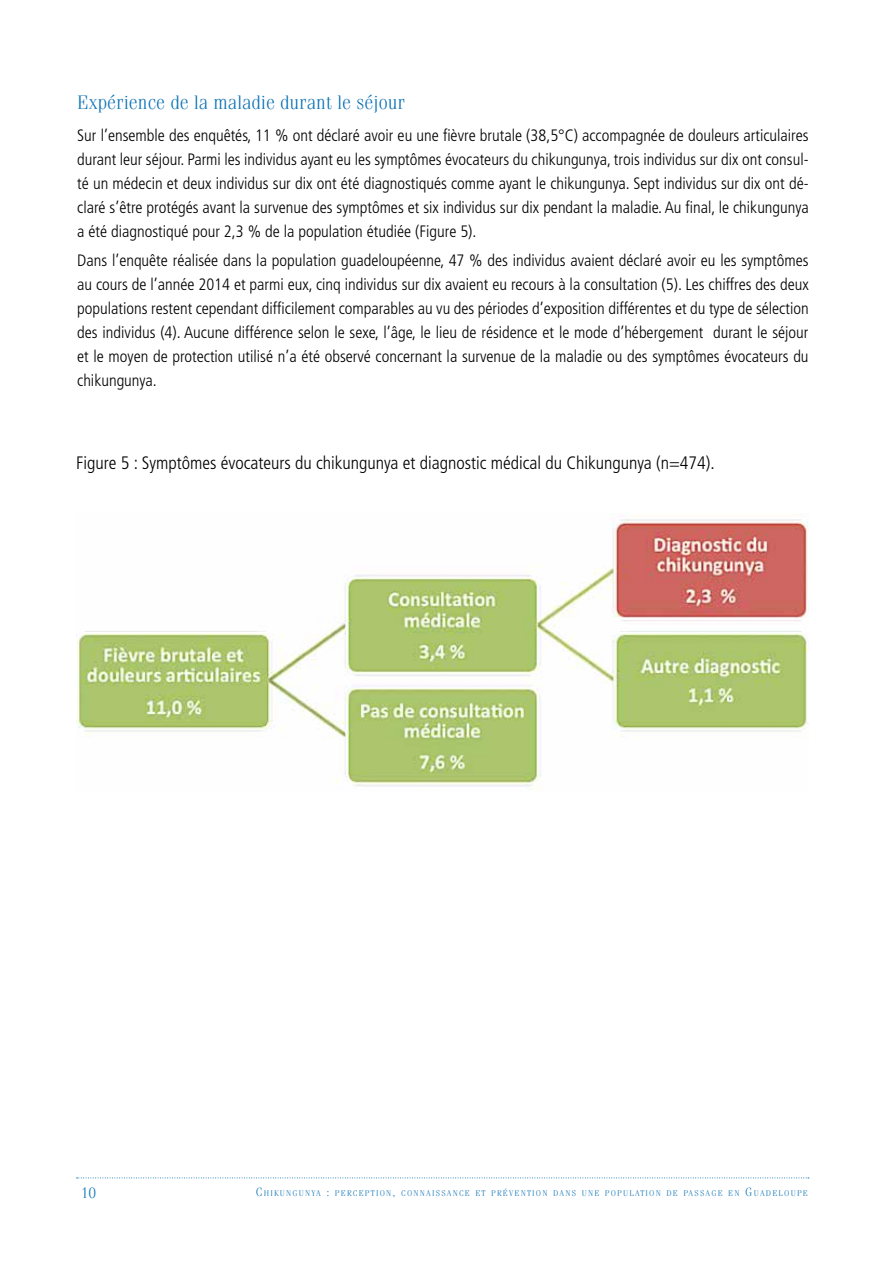
<style>
.page{position:relative;width:893px;height:1263px;background:#fff}
.page>*{position:absolute;margin:0;border:0;box-sizing:border-box;transform-origin:0 0}
.t1{font:300 19.5px "Fenice";color:#0b72b5}
.t2{font:300 condensed 18px "Frutiger";color:#000}
.t3{font:300 condensed 16.5px/24px "Frutiger";color:#000;text-align:justify}
.t4{font:300 15px "Fenice";color:#0b72b5}
.t5{font:300 8.4px "Fenice";letter-spacing:.145em;color:#0b72b5}
.s1{font-size:12px}
</style>
<div class="page">
<svg style="left:77px;top:1177px;width:732px;height:1px"></svg>
<img style="left:76px;top:513px;width:733px;height:277px">
<p class="t1" style="left:77px;top:91px;width:329px">Expérience de la maladie durant le séjour</p>
<p class="t3" style="left:77px;top:124px;width:733px">Sur l’ensemble des enquêtés, 11 % ont déclaré avoir eu une fièvre brutale (38,5°C) accompagnée de douleurs articulaires durant leur séjour. Parmi les individus ayant eu les symptômes évocateurs du chikungunya, trois individus sur dix ont consul&shy;té un médecin et deux individus sur dix ont été diagnostiqués comme ayant le chikungunya. Sept individus sur dix ont dé&shy;claré s’être protégés avant la survenue des symptômes et six individus sur dix pendant la maladie. Au final, le chikungunya a été diagnostiqué pour 2,3 % de la population étudiée (Figure 5).</p>
<p class="t3" style="left:77px;top:248px;width:733px">Dans l’enquête réalisée dans la population guadeloupéenne, 47 % des individus avaient déclaré avoir eu les symptômes au cours de l’année 2014 et parmi eux, cinq individus sur dix avaient eu recours à la consultation (5). Les chiffres des deux populations restent cependant difficilement comparables au vu des périodes d’exposition différentes et du type de sélection des individus (4). Aucune différence selon le sexe, l’âge, le lieu de résidence et le mode d’hébergement durant le séjour et le moyen de protection utilisé n’a été observé concernant la survenue de la maladie ou des symptômes évocateurs du chikungunya.</p>
<p class="t2" style="left:76px;top:452px;width:640px">Figure 5 : Symptômes évocateurs du chikungunya et diagnostic médical du Chikungunya (n=474).</p>
<p class="t4" style="left:81px;top:1184px;width:17px">10</p>
<p class="t5" style="left:256px;top:1188px;width:554px"><span class="s1">C</span>HIKUNGUNYA <span class="s1">:</span> PERCEPTION<span class="s1">,</span> CONNAISSANCE ET PRÉVENTION DANS UNE POPULATION DE PASSAGE EN <span class="s1">G</span>UADELOUPE</p>
</div>
